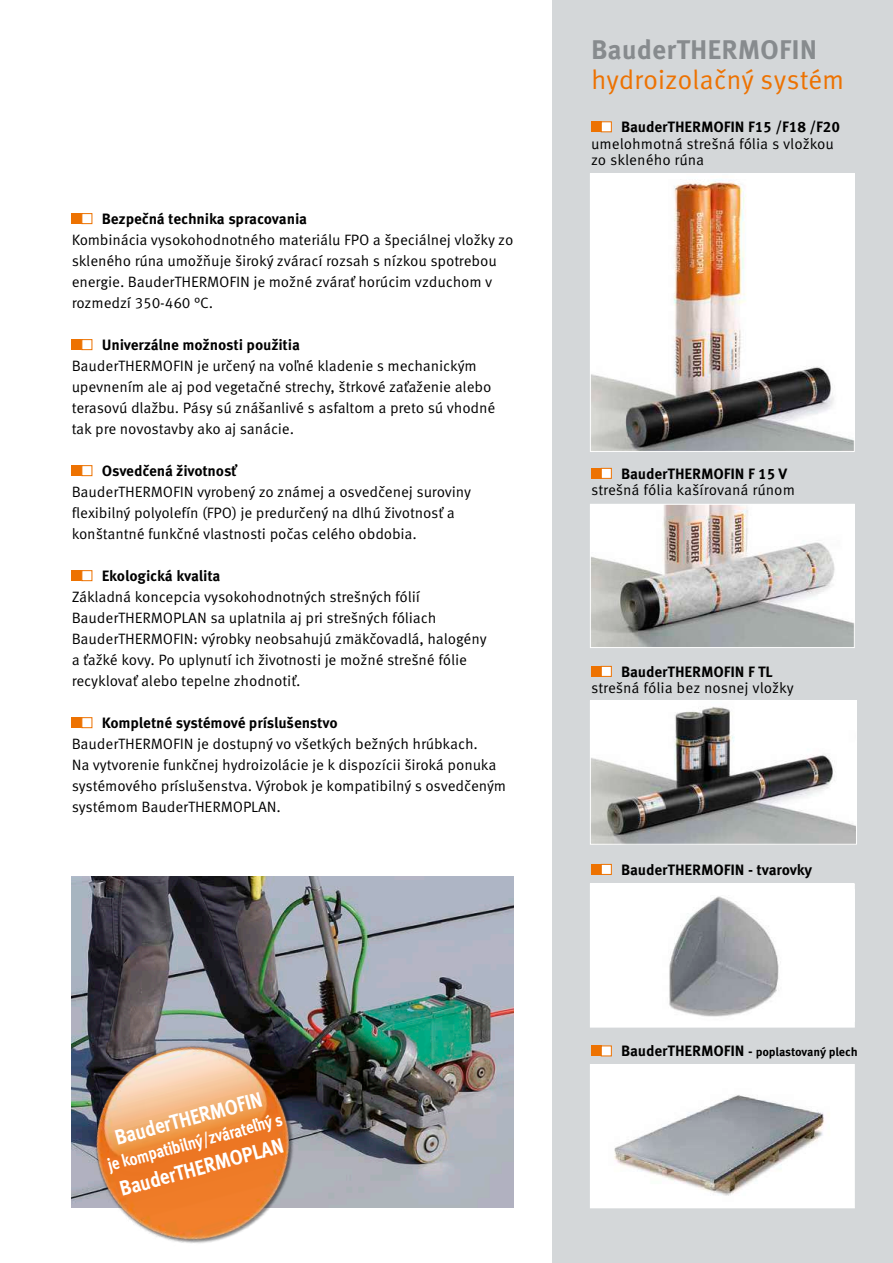
<style>
.page{position:relative;width:893px;height:1263px;background:#fff}
.page>*{position:absolute;margin:0;border:0;box-sizing:border-box;transform-origin:0 0}
.t1{font:27px "Meta Correspondence Pro";letter-spacing:-.01em;color:#ed7201}
.t2{font:700 27px "Meta Correspondence Pro";color:#878b8e}
.t3{font:700 21px "Meta Correspondence Pro";color:#fff;scale:.9 1}
.t4{font:700 17.55px "Meta Correspondence Pro";color:#fff;scale:.86 1}
.t5{font:15px/21px "Meta Correspondence Pro";letter-spacing:-.01em;color:#000}
.t6{font:700 15px "Meta Correspondence Pro";letter-spacing:-.01em;color:#000}
.t7{font:700 12px "Meta Correspondence Pro";letter-spacing:-.015em;color:#000}
.s1{font-size:15px}
.s2{font-size:13.5px}
</style>
<div class="page">
<div style="left:72px;top:213px;width:10px;height:11px;background:#ed7201"></div>
<svg style="left:81px;top:213px;width:12px;height:11px"></svg>
<div style="left:72px;top:339px;width:10px;height:11px;background:#ed7201"></div>
<svg style="left:81px;top:339px;width:12px;height:11px"></svg>
<div style="left:72px;top:465px;width:10px;height:11px;background:#ed7201"></div>
<svg style="left:81px;top:465px;width:12px;height:11px"></svg>
<div style="left:72px;top:570px;width:10px;height:11px;background:#ed7201"></div>
<svg style="left:81px;top:570px;width:12px;height:11px"></svg>
<div style="left:72px;top:717px;width:10px;height:11px;background:#ed7201"></div>
<svg style="left:81px;top:717px;width:12px;height:11px"></svg>
<div style="left:553px;top:0;width:340px;height:1263px;background:#d4d7d9"></div>
<div style="left:591px;top:121px;width:10px;height:11px;background:#ed7201"></div>
<svg style="left:601px;top:121px;width:11px;height:11px"></svg>
<div style="left:591px;top:468px;width:10px;height:11px;background:#ed7201"></div>
<svg style="left:601px;top:468px;width:11px;height:11px"></svg>
<div style="left:591px;top:666px;width:10px;height:11px;background:#ed7201"></div>
<svg style="left:601px;top:666px;width:11px;height:11px"></svg>
<div style="left:591px;top:864px;width:10px;height:11px;background:#ed7201"></div>
<svg style="left:601px;top:864px;width:11px;height:11px"></svg>
<div style="left:591px;top:1045px;width:10px;height:11px;background:#ed7201"></div>
<svg style="left:601px;top:1045px;width:11px;height:11px"></svg>
<img style="left:592px;top:175px;width:261px;height:275px">
<div style="left:590px;top:173px;width:265px;height:279px;border:1px solid #fff"></div>
<img style="left:72px;top:876px;width:442px;height:331px">
<img style="left:592px;top:506px;width:261px;height:140px">
<div style="left:590px;top:504px;width:265px;height:144px;border:1px solid #fff"></div>
<img style="left:592px;top:703px;width:263px;height:140px">
<div style="left:590px;top:701px;width:267px;height:144px;border:1px solid #fff"></div>
<svg style="left:592px;top:1066px;width:259px;height:140px;background:#ddd"></svg>
<div style="left:590px;top:1064px;width:265px;height:144px;border:1px solid #fff"></div>
<div style="left:590px;top:884px;width:264px;height:143px;background:#fff"></div>
<img style="left:669px;top:896px;width:110px;height:121px">
<div style="left:590px;top:883px;width:265px;height:144px;border:1px solid #fff"></div>
<img style="left:71px;top:1016px;width:256px;height:227px">
<p class="t6" style="left:102px;top:207px;width:207px">Bezpečná technika spracovania</p>
<p class="t5" style="left:72px;top:228px;width:443px">Kombinácia vysokohodnotného materiálu FPO a špeciálnej vložky zo skleného rúna umožňuje široký zvárací rozsah s nízkou spotrebou energie. BauderTHERMOFIN je možné zvárať horúcim vzduchom v rozmedzí 350-460 °C.</p>
<p class="t6" style="left:102px;top:333px;width:200px">Univerzálne možnosti použitia</p>
<p class="t5" style="left:72px;top:354px;width:425px">BauderTHERMOFIN je určený na voľné kladenie s mechanickým upevnením ale aj pod vegetačné strechy, štrkové zaťaženie alebo terasovú dlažbu. Pásy sú znášanlivé s asfaltom a preto sú vhodné tak pre novostavby ako aj sanácie.</p>
<p class="t6" style="left:102px;top:459px;width:137px">Osvedčená životnosť</p>
<p class="t5" style="left:72px;top:480px;width:401px">BauderTHERMOFIN vyrobený zo známej a osvedčenej suroviny flexibilný polyolefín (FPO) je predurčený na dlhú životnosť a konštantné funkčné vlastnosti počas celého obdobia.</p>
<p class="t6" style="left:102px;top:564px;width:120px">Ekologická kvalita</p>
<p class="t5" style="left:72px;top:585px;width:417px">Základná koncepcia vysokohodnotných strešných fólií BauderTHERMOPLAN sa uplatnila aj pri strešných fóliach BauderTHERMOFIN: výrobky neobsahujú zmäkčovadlá, halogény a ťažké kovy. Po uplynutí ich životnosti je možné strešné fólie recyklovať alebo tepelne zhodnotiť.</p>
<p class="t6" style="left:102px;top:711px;width:237px">Kompletné systémové príslušenstvo</p>
<p class="t5" style="left:72px;top:732px;width:436px">BauderTHERMOFIN je dostupný vo všetkých bežných hrúbkach.<br>Na vytvorenie funkčnej hydroizolácie je k dispozícii široká ponuka systémového príslušenstva. Výrobok je kompatibilný s osvedčeným systémom BauderTHERMOPLAN.</p>
<h2 class="t3" style="left:111px;top:1122px;width:170px;rotate:-15deg">BauderTHERMOFIN</h2>
<p class="t4" style="left:104px;top:1152px;width:211px;rotate:-15deg">je kompatibilný/zvárateľný s</p>
<h2 class="t3" style="left:116px;top:1173px;width:189px;rotate:-15deg">BauderTHERMOPLAN</h2>
<h1 class="t2" style="left:591px;top:28px;width:228px">BauderTHERMOFIN</h1>
<h1 class="t1" style="left:591px;top:59px;width:255px">hydroizolačný systém</h1>
<p class="t6" style="left:621px;top:115px;width:220px">BauderTHERMOFIN F15 /F18 /F20</p>
<p class="t5" style="left:591px;top:134px;width:245px;line-height:16.5px">umelohmotná strešná fólia s vložkou zo skleného rúna</p>
<p class="t6" style="left:621px;top:462px;width:168px">BauderTHERMOFIN F 15 V</p>
<p class="t5" style="left:591px;top:478px;width:205px">strešná fólia kašírovaná rúnom</p>
<p class="t6" style="left:621px;top:660px;width:153px">BauderTHERMOFIN F TL</p>
<p class="t5" style="left:591px;top:676px;width:204px">strešná fólia bez nosnej vložky</p>
<p class="t6" style="left:621px;top:858px;width:193px">BauderTHERMOFIN - tvarovky</p>
<p class="t7" style="left:621px;top:1043px;width:238px"><span class="s1">BauderTHERMOFIN</span> <span class="s2">-</span> poplastovaný plech</p>
</div>
